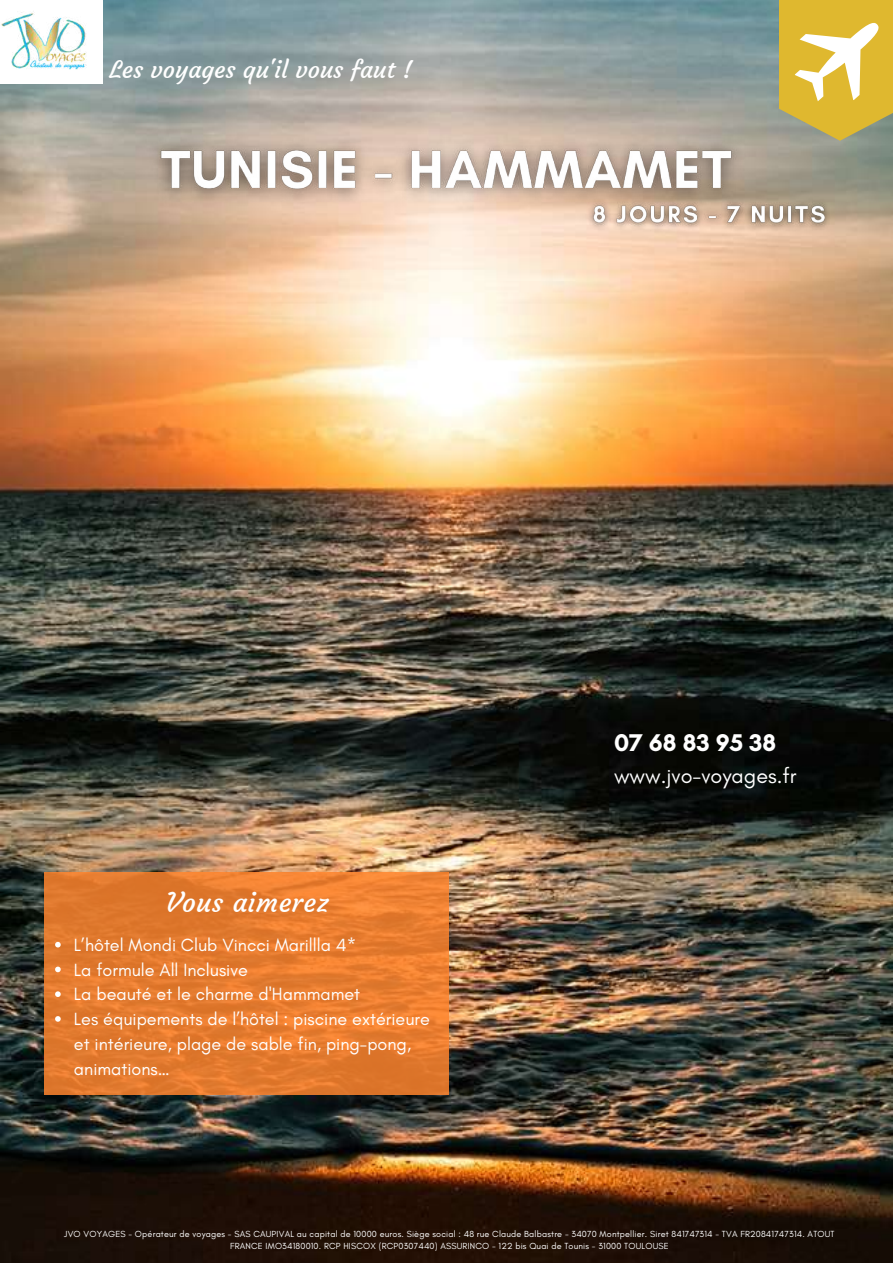
<style>
.page{position:relative;width:893px;height:1264px;background:#fff}
.page>*{position:absolute;margin:0;border:0;box-sizing:border-box;transform-origin:0 0}
.t1{font:27px "Courgette";letter-spacing:.02em;color:#fff}
.t2{font:700 24.6px "Glacial Indifference";color:#fff}
.t3{font:24px "Courgette";color:#fff}
.t4{font:21.6px "Glacial Indifference";color:#fff}
.t5{font:18px/24.8px "Glacial Indifference";color:#fff}
.t6{font:9px/12px "Glacial Indifference";letter-spacing:.02em;color:#fff;text-align:center}
</style>
<div class="page">
<img style="left:0;top:0;width:892px;height:1262px">
<img style="left:137px;top:113px;width:619px;height:114px">
<div style="left:0;top:0;width:103px;height:83px;background:#fff"></div>
<img style="left:0;top:11px;width:89px;height:78px">
<svg style="left:45px;top:872px;width:404px;height:222px;background:#e67b2f"></svg>
<svg style="left:55px;top:941px;width:6px;height:6px"></svg>
<svg style="left:55px;top:966px;width:6px;height:6px"></svg>
<svg style="left:55px;top:991px;width:6px;height:6px"></svg>
<svg style="left:55px;top:1016px;width:6px;height:5px"></svg>
<img style="left:582px;top:190px;width:255px;height:50px">
<div style="left:779px;top:0;width:113px;height:101px;background:#dfb82f"></div>
<svg style="left:779px;top:23px;width:113px;height:118px"></svg>
<h3 class="t3" style="left:109px;top:54px;width:304px">Les voyages qu'il vous faut !</h3>
<h1 class="t1" style="left:166px;top:885px;width:164px">Vous aimerez</h1>
<h3 class="t5" style="left:74px;top:932px;width:357px">L’hôtel Mondi Club Vincci Marillla 4*<br>La formule All Inclusive<br>La beauté et le charme d'Hammamet<br>Les équipements de l’hôtel : piscine extérieure et intérieure, plage de sable fin, ping-pong, animations…</h3>
<h2 class="t2" style="left:614px;top:728px;width:164px">07 68 83 95 38</h2>
<h3 class="t4" style="left:614px;top:762px;width:184px">www.jvo-voyages.fr</h3>
<p class="t6" style="left:64px;top:1227px;width:771px">JVO VOYAGES - Opérateur de voyages - SAS CAUPIVAL au capital de 10000 euros. Siège social : 48 rue Claude Balbastre - 34070 Montpellier. Siret 841747314 - TVA FR20841747314. ATOUT<br>FRANCE IMO34180010. RCP HISCOX (RCP0307440) ASSURINCO - 122 bis Quai de Tounis - 31000 TOULOUSE</p>
</div>
